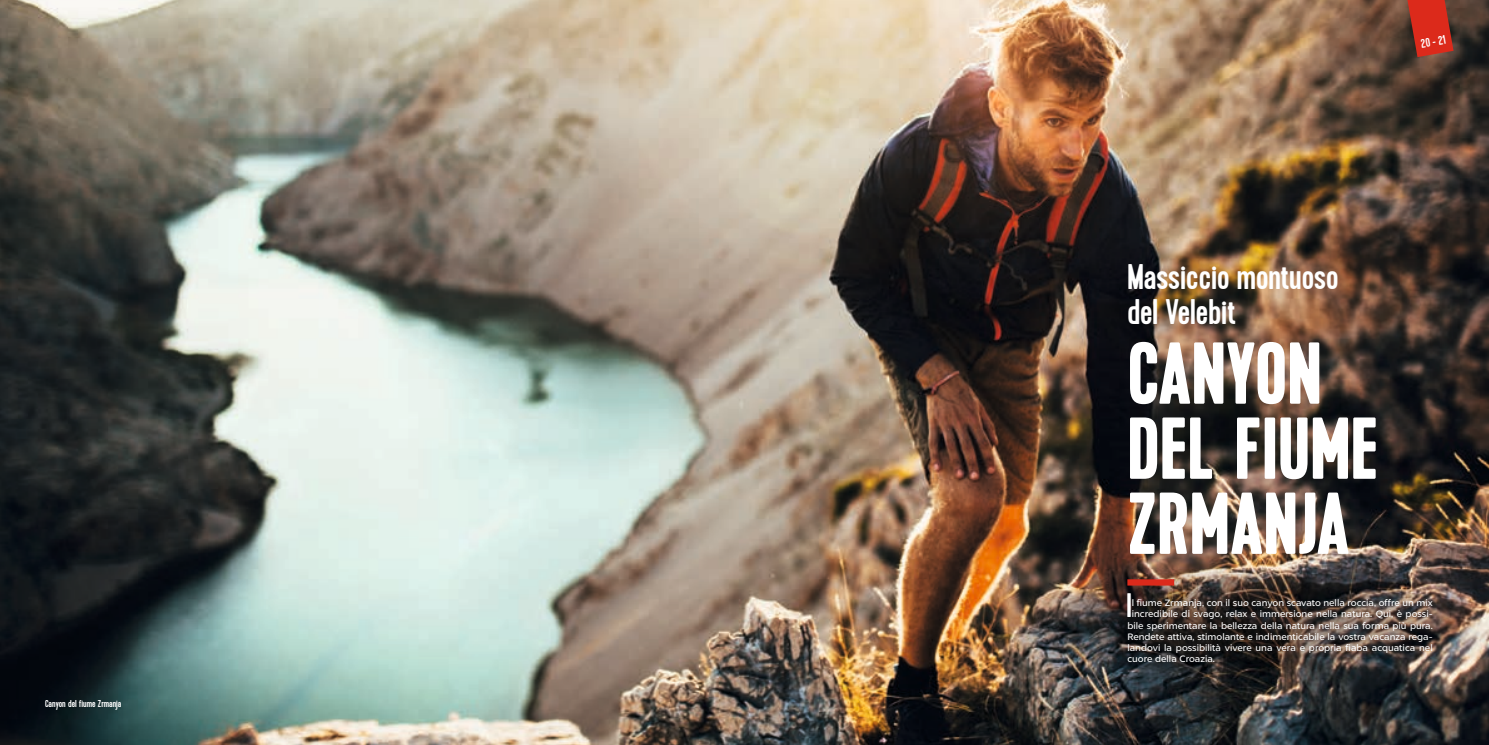
<style>
.page{position:relative;width:1489px;height:745px;background:#fff}
.page>*{position:absolute;margin:0;border:0;box-sizing:border-box;transform-origin:0 0}
.t1{font:700 87.5px/75px "Kapra";color:#fff}
.t2{font:35.62px/34.1px "Kapra";color:#fff}
.t3{font:33.88px "Kapra";color:#fff}
.t4{font:12.5px "Kapra";color:#fff}
.t5{font:10px "Kapra";color:#fff}
.t6{font:9.38px "Liszt FY";color:#fff}
</style>
<div class="page">
<img style="left:0;top:0;width:1488px;height:744px">
<svg style="left:1407px;top:0;width:46px;height:57px;background:#b92d1f"></svg>
<img style="left:1010px;top:567px;width:472px;height:110px;border-radius:50%">
<div style="left:1127px;top:579px;width:47px;height:6px;background:#dc2a1b"></div>
<p class="t5" style="left:45px;top:697px;width:78px">Canyon del fiume Zrmanja</p>
<h3 class="t4" style="left:1419px;top:36px;width:27px;rotate:-10deg">20 - 21</h3>
<h2 class="t2" style="left:1127px;top:261px;width:213px">Massiccio montuoso del Velebit</h2>
<h1 class="t1" style="left:1127px;top:338px;width:252px">CANYON<br>DEL FIUME<br>ZRMANJA</h1>
<h3 class="t3" style="left:1126px;top:585px;width:7px">I</h3>
<p class="t6" style="left:1131px;top:596px;width:302px">l fiume Zrmanja, con il suo canyon scavato nella roccia, offre un mix</p>
<p class="t6" style="left:1131px;top:608px;width:302px">incredibile di svago, relax e immersione nella natura. Qui, è possi-</p>
<p class="t6" style="left:1127px;top:619px;width:307px">bile sperimentare la bellezza della natura nella sua forma più pura.</p>
<p class="t6" style="left:1127px;top:630px;width:307px">Rendete attiva, stimolante e indimenticabile la vostra vacanza rega-</p>
<p class="t6" style="left:1127px;top:641px;width:307px">landovi la possibilità vivere una vera e propria fiaba acquatica nel</p>
<p class="t6" style="left:1127px;top:653px;width:89px">cuore della Croazia.</p>
</div>
